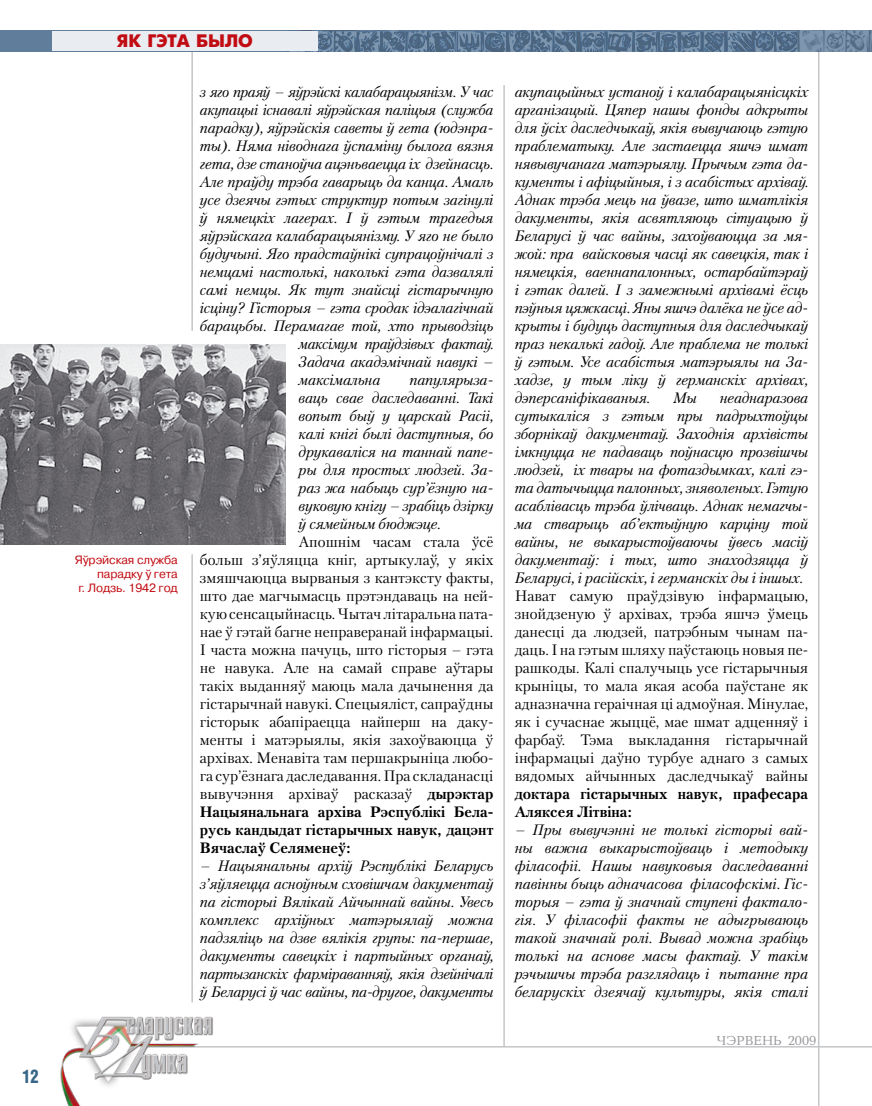
<style>
.page{position:relative;width:872px;height:1106px;background:#fff}
.page>*{position:absolute;margin:0;border:0;box-sizing:border-box;transform-origin:0 0}
.t1{font:18px "Futuris Extra C";color:#c10c13}
.t2{font:700 18px "AG Letterica Cond L";color:#386688;scale:.9 1}
.t3{font:italic 15px/18px "Petersburg C";letter-spacing:-.01em;color:#000;text-align:justify}
.t4{font:15px/18px "Petersburg C";color:#000;text-align:justify}
.t5{font:700 15px/18px "Petersburg C";color:#000}
.t6{font:13.5px "Baltica C";color:#97979b}
.t7{font:12px/14.4px "Pragmatica C";letter-spacing:-.01em;color:#c10c13;text-align:right}
.s1{font-weight:700}
</style>
<div class="page">
<hr style="left:818px;top:52px;width:1px;height:1054px;background:#c3c5c7">
<img style="left:285px;top:30px;width:587px;height:1px">
<hr style="left:503px;top:85px;width:2px;height:961px;background:#c3c5c7">
<svg style="left:0;top:31px;width:871px;height:21px;background:#5f7995"></svg>
<div style="left:52px;top:31px;width:266px;height:20px;background:#e9ecf1"></div>
<hr style="left:146px;top:1046px;width:726px;height:1px;background:#c3c5c7">
<img style="left:60px;top:1002px;width:170px;height:104px">
<svg style="left:871px;top:31px;width:1px;height:21px"></svg>
<hr style="left:191px;top:554px;width:2px;height:448px;background:#c3c5c7">
<hr style="left:191px;top:52px;width:2px;height:279px;background:#c3c5c7">
<img style="left:1px;top:344px;width:285px;height:200px">
<p class="t2" style="left:23px;top:1065px;width:20px">12</p>
<p class="t1" style="left:117px;top:31px;width:138px">ЯК ГЭТА БЫЛО</p>
<p class="t3" style="left:200px;top:82px;width:295px">з яго праяў – яўрэйскі калабарацыянізм. У час</p>
<p class="t3" style="left:200px;top:100px;width:295px">акупацыі існавалі яўрэйская паліцыя (служба</p>
<p class="t3" style="left:200px;top:118px;width:295px">парадку), яўрэйскія саветы ў гета (юдэнра-</p>
<p class="t3" style="left:200px;top:136px;width:295px">ты). Няма ніводнага ўспаміну былога вязня</p>
<p class="t3" style="left:200px;top:154px;width:295px">гета, дзе станоўча ацэньваецца іх дзейнасць.</p>
<p class="t3" style="left:200px;top:172px;width:295px">Але праўду трэба гаварыць да канца. Амаль</p>
<p class="t3" style="left:200px;top:190px;width:295px">усе дзеячы гэтых структур потым загінулі</p>
<p class="t3" style="left:200px;top:208px;width:295px">ў нямецкіх лагерах. І ў гэтым трагедыя</p>
<p class="t3" style="left:200px;top:226px;width:295px">яўрэйскага калабарацыянізму. У яго не было</p>
<p class="t3" style="left:200px;top:244px;width:295px">будучыні. Яго прадстаўнікі супрацоўнічалі з</p>
<p class="t3" style="left:200px;top:262px;width:295px">немцамі настолькі, наколькі гэта дазвалялі</p>
<p class="t3" style="left:200px;top:280px;width:295px">самі немцы. Як тут знайсці гістарычную</p>
<p class="t3" style="left:200px;top:298px;width:295px">ісціну? Гісторыя – гэта сродак ідэалагічнай</p>
<p class="t3" style="left:200px;top:316px;width:295px">барацьбы. Перамагае той, хто прыводзіць</p>
<p class="t3" style="left:298px;top:334px;width:196px">максімум праўдзівых фактаў.</p>
<p class="t3" style="left:298px;top:352px;width:196px">Задача акадэмічнай навукі –</p>
<p class="t3" style="left:298px;top:370px;width:83px">максімальна</p>
<p class="t3" style="left:298px;top:370px;width:196px;text-indent:111px">папулярыза&shy;ваць свае даследаванні. Такі вопыт быў у царскай Расіі, калі кнігі былі даступныя, бо друкаваліся на таннай папе&shy;ры для простых людзей. За&shy;раз жа набыць сур’ёзную на&shy;вуковую кнігу – зрабіць дзірку ў сямейным бюджэце.</p>
<p class="t4" style="left:200px;top:532px;width:295px;text-indent:99px">Апошнім часам стала ўсё больш з’яўляцца кніг, артыкулаў, у якіх змяшчаюцца вырваныя з кантэксту факты, што дае магчымасць прэтэндаваць на ней&shy;кую сенсацыйнасць. Чытач літаральна пата&shy;нае ў гэтай багне неправеранай інфармацыі.<br>І часта можна пачуць, што гісторыя – гэта не навука. Але на самай справе аўтары такіх выданняў маюць мала дачынення да гістарычнай навукі. Спецыяліст, сапраўдны гісторык абапіраецца найперш на даку&shy;менты і матэрыялы, якія захоўваюцца ў архівах. Менавіта там першакрыніца любо&shy;га сур’ёзнага даследавання. Пра складанасці вывучэння архіваў расказаў <span class="s1">дырэктар Нацыянальнага архіва Рэспублікі Бела&shy;русь кандыдат гістарычных навук, дацэнт Вячаслаў Селяменеў:</span></p>
<p class="t3" style="left:200px;top:856px;width:295px">– Нацыянальны архіў Рэспублікі Беларусь з’яўляецца асноўным сховішчам дакументаў па гісторыі Вялікай Айчыннай вайны. Увесь комплекс архіўных матэрыялаў можна падзяліць на дзве вялікія групы: па-першае, дакументы савецкіх і партыйных органаў, партызанскіх фарміраванняў, якія дзейнічалі ў Беларусі ў час вайны, па-другое, дакументы</p>
<p class="t7" style="left:75px;top:552px;width:105px">Яўрэйская служба парадку ў гета<br>г. Лодзь. 1942 год</p>
<p class="t3" style="left:514px;top:82px;width:295px">акупацыйных устаноў і калабарацыянісцкіх арганізацый. Цяпер нашы фонды адкрыты для ўсіх даследчыкаў, якія вывучаюць гэтую праблематыку. Але застаецца яшчэ шмат нявывучанага матэрыялу. Прычым гэта да&shy;кументы і афіцыйныя, і з асабістых архіваў.<br>Аднак трэба мець на ўвазе, што шматлікія дакументы, якія асвятляюць сітуацыю ў Беларусі ў час вайны, захоўваюцца за мя&shy;жой: пра вайсковыя часці як савецкія, так і нямецкія, ваеннапалонных, остарбайтэраў і гэтак далей. І з замежнымі архівамі ёсць пэўныя цяжкасці. Яны яшчэ далёка не ўсе ад&shy;крыты і будуць даступныя для даследчыкаў праз некалькі гадоў. Але праблема не толькі ў гэтым. Усе асабістыя матэрыялы на За&shy;хадзе, у тым ліку ў германскіх архівах, дэперсаніфікаваныя.</p>
<p class="t3" style="left:514px;top:388px;width:295px;text-indent:205px">неаднаразова сутыкаліся з гэтым пры падрыхтоўцы зборнікаў дакументаў. Заходнія архівісты імкнуцца не падаваць поўнасцю прозвішчы людзей, іх твары на фотаздымках, калі гэ&shy;та датычыцца палонных, зняволеных. Гэтую асаблівасць трэба ўлічваць. Аднак немагчы&shy;ма стварыць аб’ектыўную карціну той вайны, не выкарыстоўваючы ўвесь масіў дакументаў: і тых, што знаходзяцца ў Беларусі, і расійскіх, і германскіх ды і іншых.</p>
<p class="t4" style="left:514px;top:586px;width:295px">Нават самую праўдзівую інфармацыю, знойдзеную ў архівах, трэба яшчэ ўмець данесці да людзей, патрэбным чынам па&shy;даць. І на гэтым шляху паўстаюць новыя пе&shy;рашкоды. Калі спалучыць усе гістарычныя крыніцы, то мала якая асоба паўстане як адназначна гераічная ці адмоўная. Мінулае, як і сучаснае жыццё, мае шмат адценняў і фарбаў. Тэма выкладання гістарычнай інфармацыі даўно турбуе аднаго з самых вядомых айчынных даследчыкаў вайны</p>
<p class="t5" style="left:514px;top:784px;width:295px">доктара гістарычных навук, прафесара<br>Аляксея Літвіна:</p>
<p class="t3" style="left:514px;top:820px;width:295px">– Пры вывучэнні не толькі гісторыі вай&shy;ны важна выкарыстоўваць і методыку філасофіі. Нашы навуковыя даследаванні павінны быць адначасова філасофскімі. Гіс&shy;торыя – гэта ў значнай ступені фактало&shy;гія. У філасофіі факты не адыгрываюць такой значнай ролі. Вывад можна зрабіць толькі на аснове масы фактаў. У такім рэчышчы трэба разглядаць і пытанне пра беларускіх дзеячаў культуры, якія сталі</p>
<p class="t3" style="left:673px;top:388px;width:25px">Мы</p>
<p class="t6" style="left:716px;top:1033px;width:101px">чэрвень 2009</p>
</div>
